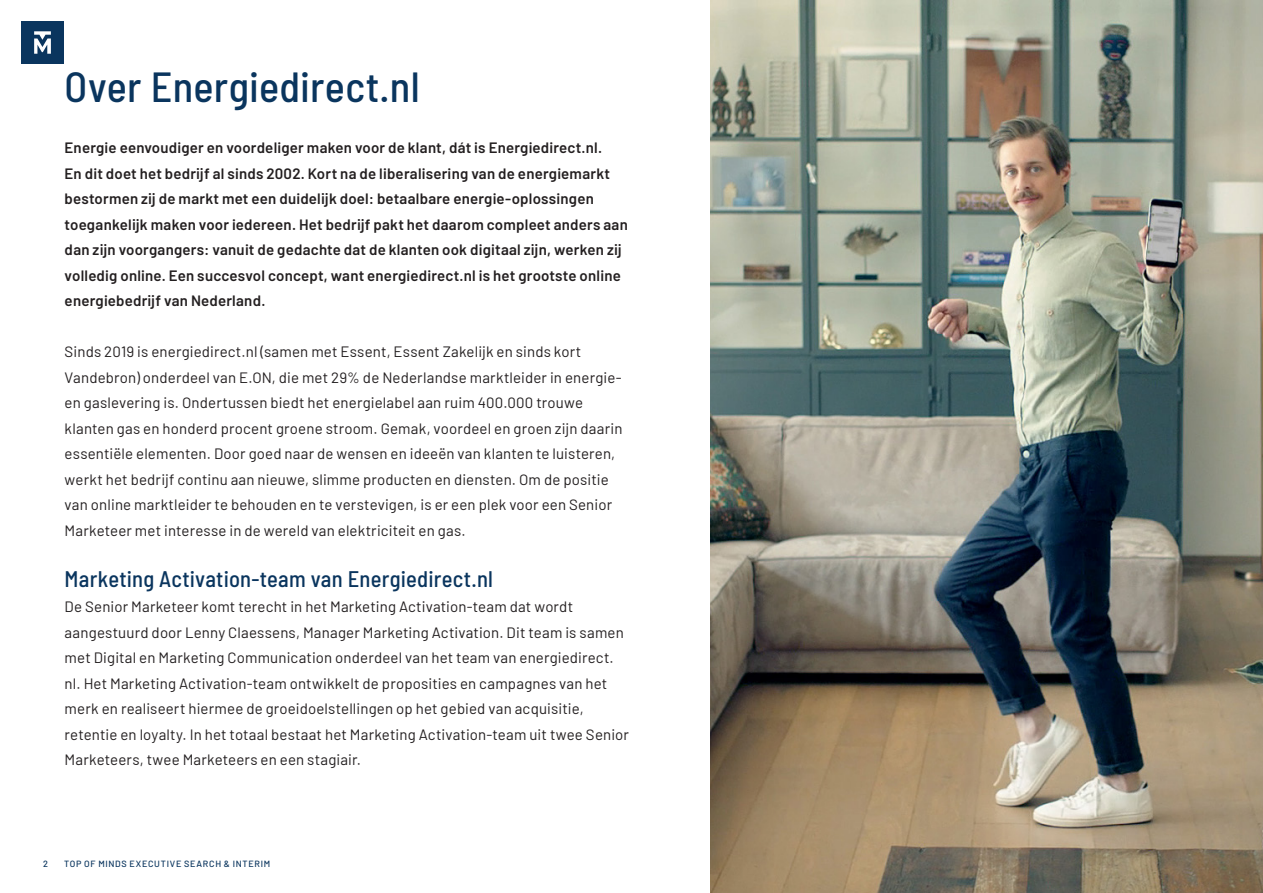
<style>
.page{position:relative;width:1263px;height:893px;background:#fff}
.page>*{position:absolute;margin:0;border:0;box-sizing:border-box;transform-origin:0 0}
.t1{font:500 semi-condensed 42px "Barlow";letter-spacing:.005em;color:#0a355e}
.t2{font:500 semi-condensed 22.5px "Barlow";letter-spacing:.01em;color:#0a355e}
.t3{font:15px/25.5px "Barlow";letter-spacing:.01em;color:#231f20}
.t4{font:600 15px/25.5px "Barlow";letter-spacing:.015em;color:#231f20}
.t5{font:500 9px "Barlow";letter-spacing:.08em;color:#0a355e}
</style>
<div class="page">
<img style="left:710px;top:0;width:553px;height:893px">
<div style="left:21px;top:21px;width:43px;height:43px;background:#0a355e"></div>
<svg style="left:34px;top:31px;width:17px;height:23px"></svg>
<p class="t1" style="left:65px;top:57px;width:356px">Over Energiedirect.nl</p>
<p class="t4" style="left:65px;top:134px;width:565px">Energie eenvoudiger en voordeliger maken voor de klant, dát is Energiedirect.nl.<br>En dit doet het bedrijf al sinds 2002. Kort na de liberalisering van de energiemarkt bestormen zij de markt met een duidelijk doel: betaalbare energie-oplossingen toegankelijk maken voor iedereen. Het bedrijf pakt het daarom compleet anders aan dan zijn voorgangers: vanuit de gedachte dat de klanten ook digitaal zijn, werken zij volledig online. Een succesvol concept, want energiedirect.nl is het grootste online energiebedrijf van Nederland.</p>
<p class="t3" style="left:65px;top:338px;width:559px">Sinds 2019 is energiedirect.nl (samen met Essent, Essent Zakelijk en sinds kort Vandebron) onderdeel van E.ON, die met 29% de Nederlandse marktleider in energie&shy;en gaslevering is. Ondertussen biedt het energielabel aan ruim 400.000 trouwe klanten gas en honderd procent groene stroom. Gemak, voordeel en groen zijn daarin essentiële elementen. Door goed naar de wensen en ideeën van klanten te luisteren, werkt het bedrijf continu aan nieuwe, slimme producten en diensten. Om de positie van online marktleider te behouden en te verstevigen, is er een plek voor een Senior Marketeer met interesse in de wereld van elektriciteit en gas.</p>
<p class="t2" style="left:65px;top:562px;width:430px">Marketing Activation-team van Energiedirect.nl</p>
<p class="t3" style="left:65px;top:593px;width:566px">De Senior Marketeer komt terecht in het Marketing Activation-team dat wordt aangestuurd door Lenny Claessens, Manager Marketing Activation. Dit team is samen met Digital en Marketing Communication onderdeel van het team van energiedirect. nl. Het Marketing Activation-team ontwikkelt de proposities en campagnes van het merk en realiseert hiermee de groeidoelstellingen op het gebied van acquisitie, retentie en loyalty. In het totaal bestaat het Marketing Activation-team uit twee Senior Marketeers, twee Marketeers en een stagiair.</p>
<p class="t5" style="left:43px;top:857px;width:6px">2</p>
<p class="t5" style="left:64px;top:857px;width:208px">TOP OF MINDS EXECUTIVE SEARCH &amp; INTERIM</p>
</div>
